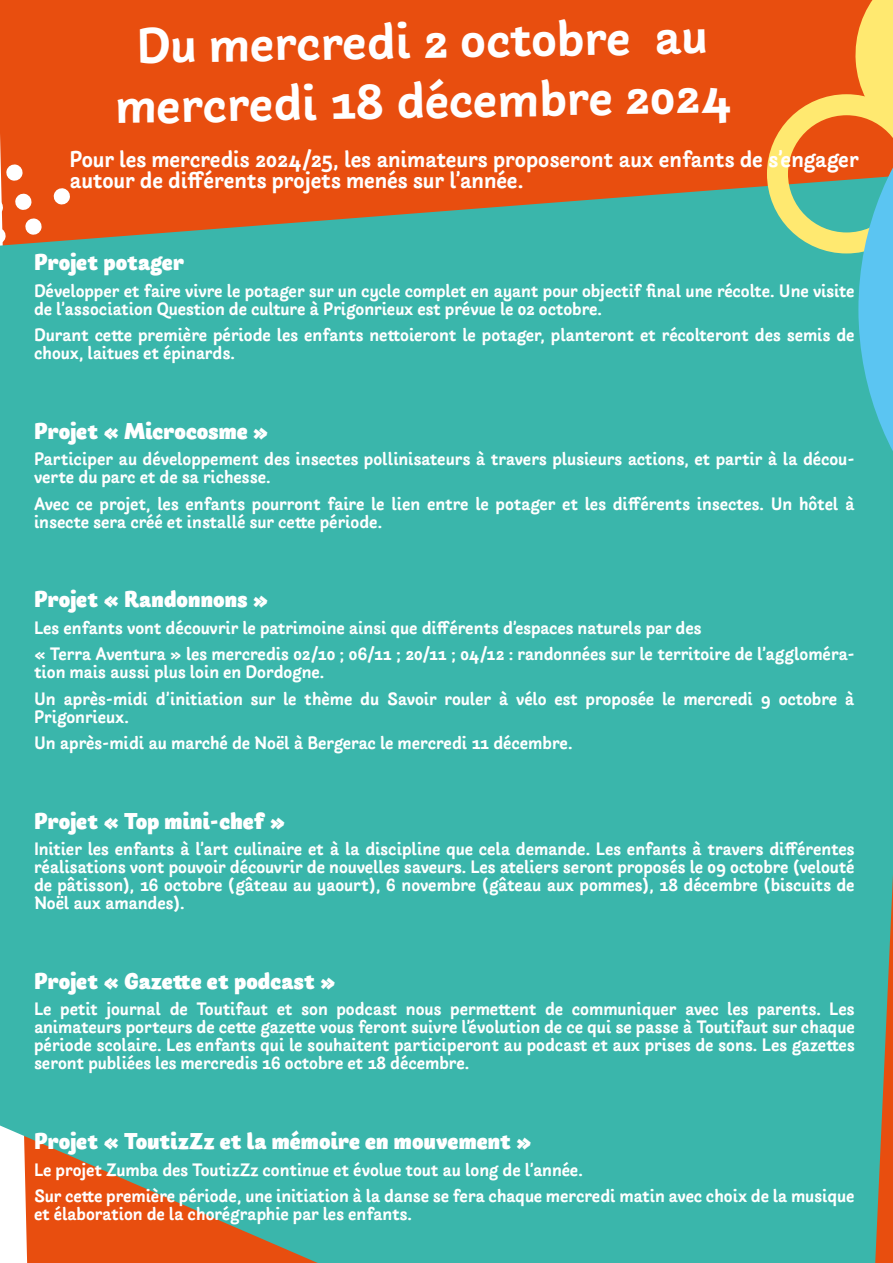
<style>
.page{position:relative;width:893px;height:1263px;background:#fff}
.page>*{position:absolute;margin:0;border:0;box-sizing:border-box;transform-origin:0 0}
.t1{font:500 45.6px "Arlette";color:#fff;scale:1.05 1}
.t2{font:900 21px "Arlette";color:#fff}
.t3{font:500 21px/21px "Arlette";letter-spacing:-.01em;color:#fff}
.t4{font:500 16.5px/18px "Arlette";letter-spacing:-.01em;color:#fff}
</style>
<div class="page">
<div style="left:0;top:0;width:767px;height:176px;background:#e84e0f"></div>
<div style="left:0;top:176px;width:893px;height:1087px;background:#3ab6ab"></div>
<svg style="left:5px;top:164px;width:18px;height:18px"></svg>
<svg style="left:14px;top:193px;width:18px;height:18px"></svg>
<svg style="left:53px;top:187px;width:18px;height:18px"></svg>
<svg style="left:25px;top:218px;width:17px;height:18px"></svg>
<svg style="left:0;top:198px;width:4px;height:18px"></svg>
<svg style="left:0;top:227px;width:6px;height:18px"></svg>
<svg style="left:767px;top:0;width:126px;height:611px;background:#78a889"></svg>
<p class="t1" style="left:136px;top:20px;width:546px;rotate:-1deg">Du mercredi 2 octobre au</p>
<p class="t1" style="left:115px;top:81px;width:589px;rotate:-1deg">mercredi 18 décembre 2024</p>
<p class="t3" style="left:69px;top:149px;width:791px">Pour les mercredis 2024/25, les animateurs proposeront aux enfants de s’engager autour de différents projets menés sur l’année.</p>
<p class="t2" style="left:34px;top:251px;width:152px">Projet potager</p>
<p class="t4" style="left:34px;top:282px;width:822px">Développer et faire vivre le potager sur un cycle complet en ayant pour objectif final une récolte. Une visite de l’association Question de culture à Prigonrieux est prévue le 02 octobre.</p>
<p class="t4" style="left:34px;top:327px;width:822px">Durant cette première période les enfants nettoieront le potager, planteront et récolteront des semis de choux, laitues et épinards.</p>
<p class="t2" style="left:34px;top:419px;width:236px">Projet « Microcosme »</p>
<p class="t4" style="left:34px;top:451px;width:822px">Participer au développement des insectes pollinisateurs à travers plusieurs actions, et partir à la décou&shy;verte du parc et de sa richesse.</p>
<p class="t4" style="left:34px;top:495px;width:822px">Avec ce projet, les enfants pourront faire le lien entre le potager et les différents insectes. Un hôtel à insecte sera créé et installé sur cette période.</p>
<p class="t2" style="left:34px;top:588px;width:236px">Projet « Randonnons »</p>
<p class="t4" style="left:34px;top:619px;width:669px">Les enfants vont découvrir le patrimoine ainsi que différents d’espaces naturels par des</p>
<p class="t4" style="left:34px;top:646px;width:822px">« Terra Aventura » les mercredis 02/10 ; 06/11 ; 20/11 ; 04/12 : randonnées sur le territoire de l’aggloméra&shy;tion mais aussi plus loin en Dordogne.</p>
<p class="t4" style="left:34px;top:690px;width:822px">Un après-midi d’initiation sur le thème du Savoir rouler à vélo est proposée le mercredi 9 octobre à<br>Prigonrieux.</p>
<p class="t4" style="left:34px;top:735px;width:540px">Un après-midi au marché de Noël à Bergerac le mercredi 11 décembre.</p>
<p class="t2" style="left:34px;top:809px;width:253px">Projet « Top mini-chef »</p>
<p class="t4" style="left:34px;top:841px;width:822px;text-align:justify">Initier les enfants à l’art culinaire et à la discipline que cela demande. Les enfants à travers différentes réalisations vont pouvoir découvrir de nouvelles saveurs. Les ateliers seront proposés le 09 octobre (velouté de pâtisson), 16 octobre (gâteau au yaourt), 6 novembre (gâteau aux pommes), 18 décembre (biscuits de Noël aux amandes).</p>
<p class="t2" style="left:34px;top:969px;width:303px">Projet « Gazette et podcast »</p>
<p class="t4" style="left:34px;top:1001px;width:822px;text-align:justify">Le petit journal de Toutifaut et son podcast nous permettent de communiquer avec les parents. Les animateurs porteurs de cette gazette vous feront suivre l’évolution de ce qui se passe à Toutifaut sur chaque période scolaire. Les enfants qui le souhaitent participeront au podcast et aux prises de sons. Les gazettes seront publiées les mercredis 16 octobre et 18 décembre.</p>
<p class="t2" style="left:34px;top:1129px;width:499px">Projet « ToutizZz et la mémoire en mouvement »</p>
<p class="t4" style="left:34px;top:1161px;width:550px">Le projet Zumba des ToutizZz continue et évolue tout au long de l’année.</p>
<p class="t4" style="left:34px;top:1187px;width:822px">Sur cette première période, une initiation à la danse se fera chaque mercredi matin avec choix de la musique et élaboration de la chorégraphie par les enfants.</p>
</div>
